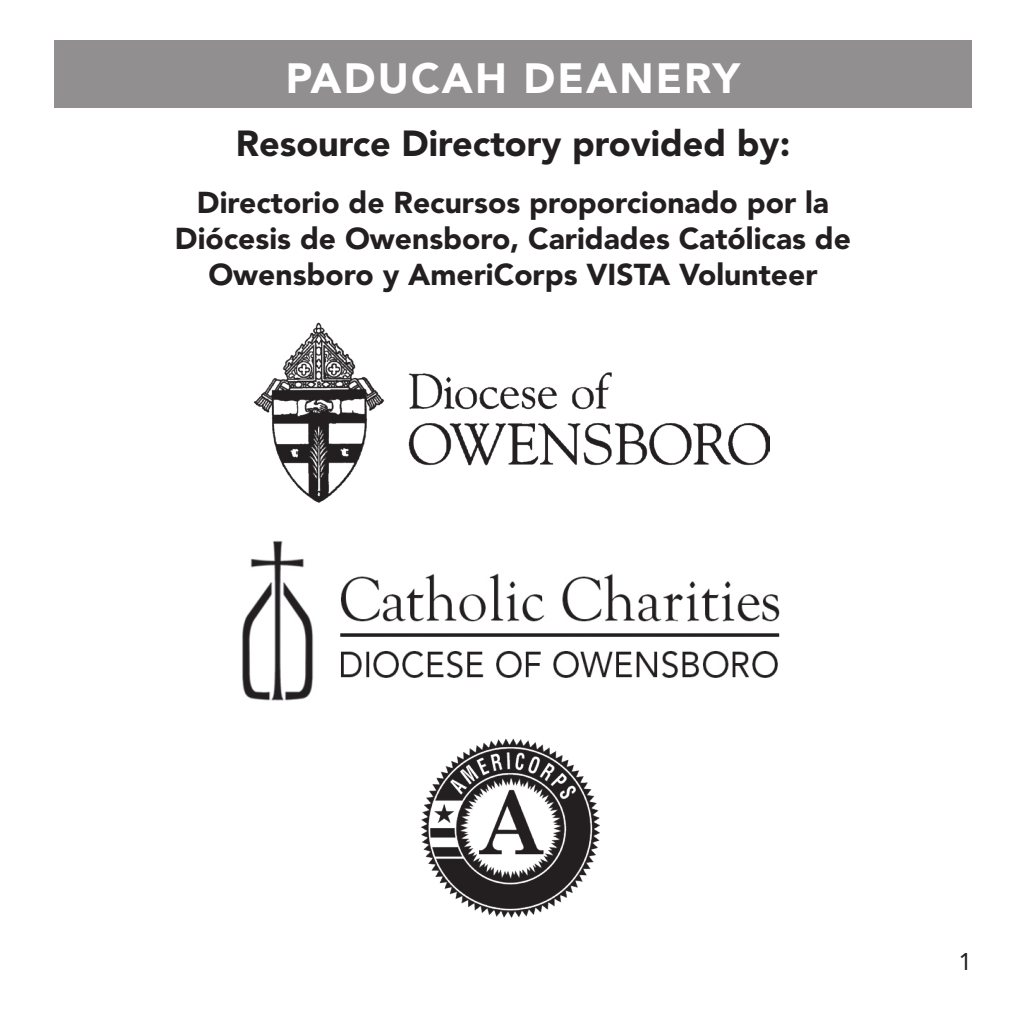
<style>
.page{position:relative;width:1026px;height:1026px;background:#fff}
.page>*{position:absolute;margin:0;border:0;box-sizing:border-box;transform-origin:0 0}
.t1{font:900 42px "Avenir LT Std";letter-spacing:.05em;color:#fff}
.t2{font:900 36px "Avenir LT Std";color:#231f20}
.t3{font:900 30px/36px "Avenir LT Std";color:#231f20;text-align:center}
.t4{font:24px "Avenir LT Std";color:#231f20}
</style>
<div class="page">
<div style="left:54px;top:40px;width:918px;height:68px;background:#918f8f"></div>
<img style="left:253px;top:322px;width:516px;height:181px">
<img style="left:242px;top:540px;width:538px;height:161px">
<img style="left:421px;top:738px;width:179px;height:180px">
<h1 class="t1" style="left:286px;top:61px;width:456px">PADUCAH DEANERY</h1>
<p class="t2" style="left:236px;top:129px;width:556px">Resource Directory provided by:</p>
<p class="t3" style="left:175px;top:187px;width:678px">Directorio de Recursos proporcionado por la<br>Diócesis de Owensboro, Caridades Católicas de<br>Owensboro y AmeriCorps VISTA Volunteer</p>
<p class="t4" style="left:959px;top:951px;width:15px">1</p>
</div>
